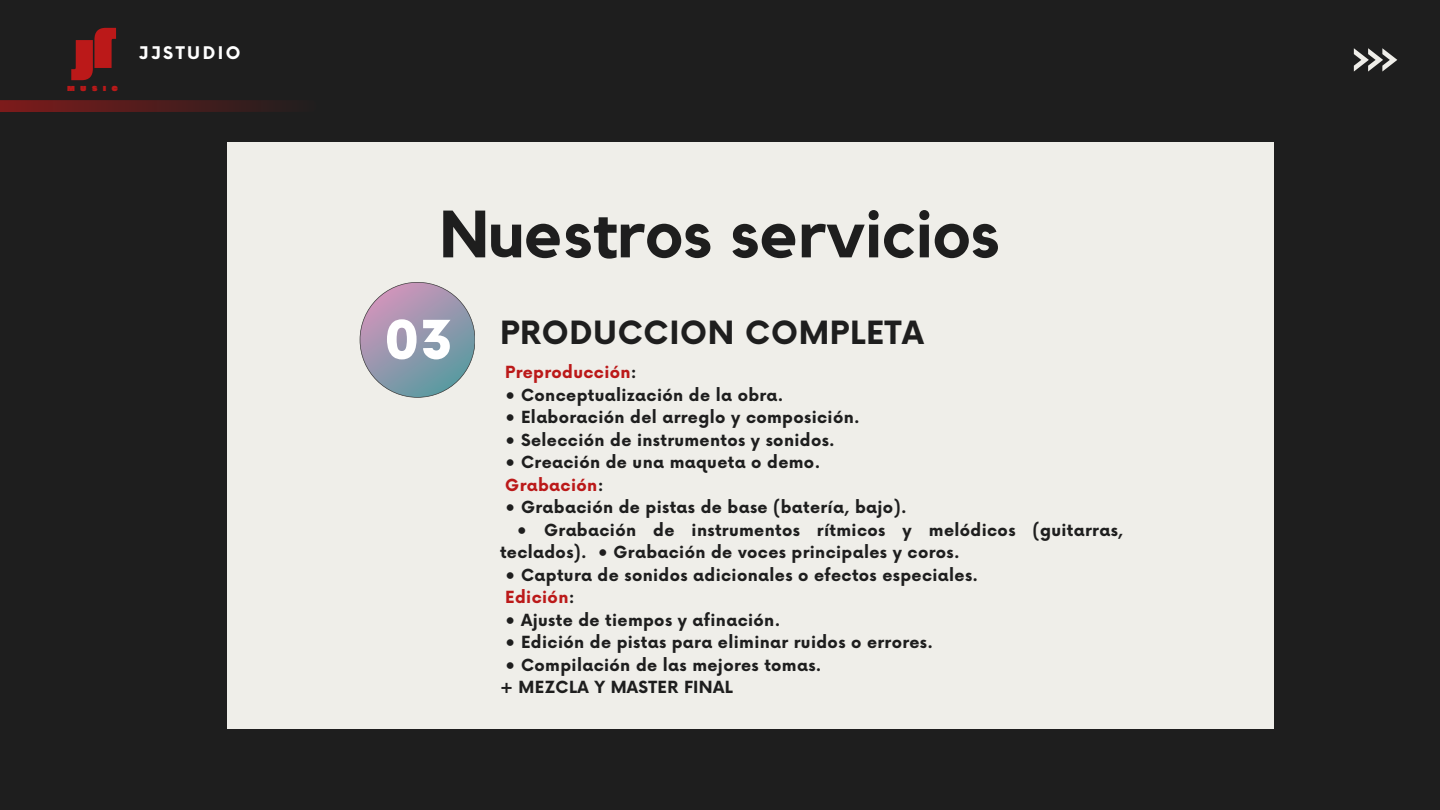
<style>
.page{position:relative;width:1440px;height:810px;background:#1e1e1e}
.page>*{position:absolute;margin:0;border:0;box-sizing:border-box;transform-origin:0 0}
.t1{font:700 66px "Kollektif";color:#1e1e1e}
.t2{font:60.4px "Extenda 80 Peta";color:#bb1919}
.t3{font:900 52.1px "Now";color:#fff}
.t4{font:700 31.2px "Now";letter-spacing:.02em;color:#1e1e1e}
.t5{font:700 17px "Now";letter-spacing:.15em;color:#fff}
.t6{font:700 16.3px/22.5px "Now";letter-spacing:.02em;color:#1e1e1e}
.t7{font:700 16.3px "Now";letter-spacing:.02em;color:#bb1919}
.t8{font:7.6px "Extenda 100 Yotta";color:#bb1919}
.s1{color:#1e1e1e}
</style>
<div class="page">
<svg style="left:0;top:100px;width:286px;height:12px;background:#521c1c"></svg>
<div style="left:227px;top:142px;width:1047px;height:587px;background:#efeee9"></div>
<svg style="left:360px;top:282px;width:115px;height:116px"></svg>
<svg style="left:1354px;top:48px;width:43px;height:23px"></svg>
<p class="t2" style="left:117px;top:75px;width:24px;rotate:-180deg">J</p>
<p class="t2" style="left:71px;top:33px;width:24px">J</p>
<p class="t8" style="left:81px;top:85px;width:39px">USIC</p>
<p class="t8" style="left:68px;top:85px;width:9px">M</p>
<p class="t5" style="left:139px;top:44px;width:103px">JJSTUDIO</p>
<p class="t1" style="left:440px;top:204px;width:561px">Nuestros servicios</p>
<p class="t3" style="left:384px;top:312px;width:70px">03</p>
<p class="t4" style="left:500px;top:316px;width:425px">PRODUCCION COMPLETA</p>
<p class="t7" style="left:505px;top:364px;width:133px">Preproducción<span class="s1">:</span></p>
<p class="t6" style="left:505px;top:385px;width:280px">• Conceptualización de la obra.</p>
<p class="t6" style="left:505px;top:407px;width:356px">• Elaboración del arreglo y composición.</p>
<p class="t6" style="left:505px;top:430px;width:331px">• Selección de instrumentos y sonidos.</p>
<p class="t6" style="left:505px;top:452px;width:316px">• Creación de una maqueta o demo.</p>
<p class="t7" style="left:505px;top:476px;width:100px">Grabación<span class="s1">:</span></p>
<p class="t6" style="left:505px;top:497px;width:403px">• Grabación de pistas de base (batería, bajo).</p>
<p class="t6" style="left:500px;top:520px;width:625px;text-indent:17px">• Grabación de instrumentos rítmicos y melódicos (guitarras, teclados). • Grabación de voces principales y coros.</p>
<p class="t6" style="left:505px;top:565px;width:474px">• Captura de sonidos adicionales o efectos especiales.</p>
<p class="t7" style="left:505px;top:589px;width:71px">Edición<span class="s1">:</span></p>
<p class="t6" style="left:505px;top:610px;width:276px">• Ajuste de tiempos y afinación.</p>
<p class="t6" style="left:505px;top:632px;width:429px">• Edición de pistas para eliminar ruidos o errores.</p>
<p class="t6" style="left:505px;top:655px;width:318px">• Compilación de las mejores tomas.</p>
<p class="t6" style="left:500px;top:677px;width:234px">+ MEZCLA Y MASTER FINAL</p>
</div>
